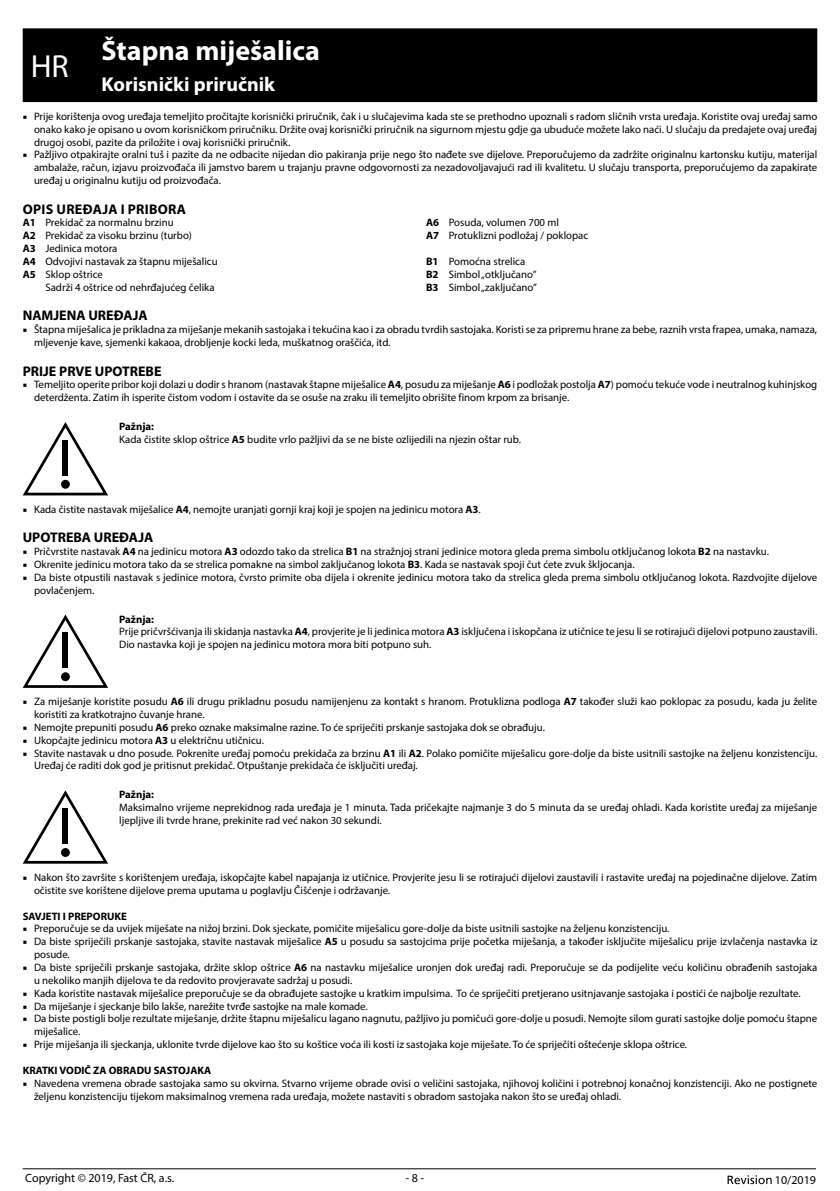
<style>
.page{position:relative;width:840px;height:1191px;background:#fff}
.page>*{position:absolute;margin:0;border:0;box-sizing:border-box;transform-origin:0 0}
.t1{font:32px "Myriad Pro";color:#fff}
.t2{font:700 28px "Myriad Pro";color:#fff}
.t3{font:700 20px "Myriad Pro";color:#fff}
.t4{font:700 14px "Myriad Pro";color:#000}
.t5{font:700 14px "Myriad Pro";letter-spacing:.02em;color:#000}
.t6{font:12px "Myriad Pro";color:#000}
.t7{font:10.8px/12.8px "Myriad Pro";color:#000}
.t8{font:700 10.8px "Myriad Pro";color:#000}
.s1{font-family:"Minion Pro"}
.s2{font-weight:700}
</style>
<div class="page">
<hr style="left:23px;top:1168px;width:792px;height:1px;background:#000">
<svg style="left:727px;top:1175px;width:44px;height:9px"></svg>
<div style="left:23px;top:28px;width:793px;height:74px;background:#000"></div>
<svg style="left:23px;top:422px;width:85px;height:73px"></svg>
<div style="left:63px;top:440px;width:5px;height:35px;background:#000"></div>
<div style="left:61px;top:480px;width:9px;height:9px;background:#000;border-radius:50%"></div>
<svg style="left:23px;top:614px;width:85px;height:73px"></svg>
<div style="left:63px;top:632px;width:5px;height:35px;background:#000"></div>
<div style="left:61px;top:672px;width:9px;height:9px;background:#000;border-radius:50%"></div>
<svg style="left:23px;top:790px;width:85px;height:73px"></svg>
<div style="left:63px;top:808px;width:5px;height:35px;background:#000"></div>
<div style="left:61px;top:848px;width:9px;height:9px;background:#000;border-radius:50%"></div>
<h2 class="t2" style="left:102px;top:32px;width:220px">Štapna miješalica</h2>
<h3 class="t3" style="left:102px;top:72px;width:175px">Korisnički priručnik</h3>
<p class="t7" style="left:34px;top:110px;width:784px;text-align:justify;text-indent:-11px"><span class="s1">■</span> Prije korištenja ovog uređaja temeljito pročitajte korisnički priručnik, čak i u slučajevima kada ste se prethodno upoznali s radom sličnih vrsta uređaja. Koristite ovaj uređaj samo onako kako je opisano u ovom korisničkom priručniku. Držite ovaj korisnički priručnik na sigurnom mjestu gdje ga ubuduće možete lako naći. U slučaju da predajete ovaj uređaj drugoj osobi, pazite da priložite i ovaj korisnički priručnik.</p>
<p class="t7" style="left:34px;top:148px;width:784px;text-align:justify;text-indent:-11px"><span class="s1">■</span> Pažljivo otpakirajte oralni tuš i pazite da ne odbacite nijedan dio pakiranja prije nego što nađete sve dijelove. Preporučujemo da zadržite originalnu kartonsku kutiju, materijal ambalaže, račun, izjavu proizvođača ili jamstvo barem u trajanju pravne odgovornosti za nezadovoljavajući rad ili kvalitetu. U slučaju transporta, preporučujemo da zapakirate uređaj u originalnu kutiju od proizvođača.</p>
<p class="t5" style="left:23px;top:200px;width:165px">OPIS UREĐAJA I PRIBORA</p>
<p class="t7" style="left:23px;top:216px;width:196px"><span class="s2">A1</span> Prekidač za normalnu brzinu<br><span class="s2">A2</span> Prekidač za visoku brzinu (turbo)<br><span class="s2">A3</span> Jedinica motora<br><span class="s2">A4</span> Odvojivi nastavak za štapnu miješalicu<br><span class="s2">A5</span> Sklop oštrice</p>
<p class="t7" style="left:45px;top:280px;width:171px">Sadrži 4 oštrice od nehrđajućeg čelika</p>
<h1 class="t1" style="left:31px;top:47px;width:40px">HR</h1>
<p class="t7" style="left:426px;top:216px;width:164px"><span class="s2">A6</span> Posuda, volumen 700 ml<br><span class="s2">A7</span> Protuklizni podložaj / poklopac</p>
<p class="t7" style="left:426px;top:255px;width:112px"><span class="s2">B1</span> Pomoćna strelica<br><span class="s2">B2</span> Simbol „otključano”<br><span class="s2">B3</span> Simbol „zaključano”</p>
<p class="t4" style="left:23px;top:306px;width:126px">NAMJENA UREĐAJA</p>
<p class="t7" style="left:34px;top:323px;width:784px;text-indent:-11px"><span class="s1">■</span> Štapna miješalica je prikladna za miješanje mekanih sastojaka i tekućina kao i za obradu tvrdih sastojaka. Koristi se za pripremu hrane za bebe, raznih vrsta frapea, umaka, namaza, mljevenje kave, sjemenki kakaoa, drobljenje kocki leda, muškatnog oraščića, itd.</p>
<p class="t4" style="left:23px;top:362px;width:140px">PRIJE PRVE UPOTREBE</p>
<p class="t7" style="left:34px;top:378px;width:784px;text-indent:-11px"><span class="s1">■</span> Temeljito operite pribor koji dolazi u dodir s hranom (nastavak štapne miješalice <span class="s2">A4</span>, posudu za miješanje <span class="s2">A6</span> i podložak postolja <span class="s2">A7</span>) pomoću tekuće vode i neutralnog kuhinjskog deterdženta. Zatim ih isperite čistom vodom i ostavite da se osuše na zraku ili temeljito obrišite finom krpom za brisanje.</p>
<p class="t7" style="left:119px;top:420px;width:403px"><span class="s2">Pažnja:<br></span>Kada čistite sklop oštrice <span class="s2">A5</span> budite vrlo pažljivi da se ne biste ozlijedili na njezin oštar rub.</p>
<p class="t7" style="left:23px;top:502px;width:459px"><span class="s1">■</span> Kada čistite nastavak miješalice <span class="s2">A4</span>, nemojte uranjati gornji kraj koji je spojen na jedinicu motora <span class="s2">A3</span>.</p>
<p class="t4" style="left:23px;top:528px;width:132px">UPOTREBA UREĐAJA</p>
<p class="t7" style="left:23px;top:545px;width:747px"><span class="s1">■</span> Pričvrstite nastavak <span class="s2">A4</span> na jedinicu motora <span class="s2">A3</span> odozdo tako da strelica <span class="s2">B1</span> na stražnjoj strani jedinice motora gleda prema simbolu otključanog lokota <span class="s2">B2</span> na nastavku.</p>
<p class="t7" style="left:23px;top:558px;width:613px"><span class="s1">■</span> Okrenite jedinicu motora tako da se strelica pomakne na simbol zaključanog lokota <span class="s2">B3</span>. Kada se nastavak spoji čut ćete zvuk škljocanja.</p>
<p class="t7" style="left:34px;top:570px;width:784px;text-indent:-11px"><span class="s1">■</span> Da biste otpustili nastavak s jedinice motora, čvrsto primite oba dijela i okrenite jedinicu motora tako da strelica gleda prema simbolu otključanog lokota. Razdvojite dijelove povlačenjem.</p>
<p class="t7" style="left:119px;top:612px;width:699px"><span class="s2">Pažnja:<br></span>Prije pričvršćivanja ili skidanja nastavka <span class="s2">A4</span>, provjerite je li jedinica motora <span class="s2">A3</span> isključena i iskopčana iz utičnice te jesu li se rotirajući dijelovi potpuno zaustavili.<br>Dio nastavka koji je spojen na jedinicu motora mora biti potpuno suh.</p>
<p class="t7" style="left:34px;top:695px;width:784px;text-indent:-11px"><span class="s1">■</span> Za miješanje koristite posudu <span class="s2">A6</span> ili drugu prikladnu posudu namijenjenu za kontakt s hranom. Protuklizna podloga <span class="s2">A7</span> također služi kao poklopac za posudu, kada ju želite koristiti za kratkotrajno čuvanje hrane.</p>
<p class="t7" style="left:23px;top:720px;width:523px"><span class="s1">■</span> Nemojte prepuniti posudu <span class="s2">A6</span> preko oznake maksimalne razine. To će spriječiti prskanje sastojaka dok se obrađuju.</p>
<p class="t7" style="left:23px;top:733px;width:243px"><span class="s1">■</span> Ukopčajte jedinicu motora <span class="s2">A3</span> u električnu utičnicu.</p>
<p class="t7" style="left:34px;top:746px;width:784px;text-indent:-11px"><span class="s1">■</span> Stavite nastavak u dno posude. Pokrenite uređaj pomoću prekidača za brzinu <span class="s2">A1</span> ili <span class="s2">A2</span>. Polako pomičite miješalicu gore-dolje da biste usitnili sastojke na željenu konzistenciju.<br>Uređaj će raditi dok god je pritisnut prekidač. Otpuštanje prekidača će isključiti uređaj.</p>
<p class="t8" style="left:119px;top:787px;width:36px">Pažnja:</p>
<p class="t7" style="left:119px;top:801px;width:699px">Maksimalno vrijeme neprekidnog rada uređaja je 1 minuta. Tada pričekajte najmanje 3 do 5 minuta da se uređaj ohladi. Kada koristite uređaj za miješanje ljepljive ili tvrde hrane, prekinite rad već nakon 30 sekundi.</p>
<p class="t7" style="left:34px;top:870px;width:784px;text-indent:-11px"><span class="s1">■</span> Nakon što završite s korištenjem uređaja, iskopčajte kabel napajanja iz utičnice. Provjerite jesu li se rotirajući dijelovi zaustavili i rastavite uređaj na pojedinačne dijelove. Zatim očistite sve korištene dijelove prema uputama u poglavlju Čišćenje i održavanje.</p>
<p class="t8" style="left:23px;top:908px;width:106px">SAVJETI I PREPORUKE</p>
<p class="t7" style="left:23px;top:922px;width:648px"><span class="s1">■</span> Preporučuje se da uvijek miješate na nižoj brzini. Dok sjeckate, pomičite miješalicu gore-dolje da biste usitnili sastojke na željenu konzistenciju.</p>
<p class="t7" style="left:34px;top:935px;width:784px;text-indent:-11px"><span class="s1">■</span> Da biste spriječili prskanje sastojaka, stavite nastavak miješalice <span class="s2">A5</span> u posudu sa sastojcima prije početka miješanja, a također isključite miješalicu prije izvlačenja nastavka iz posude.</p>
<p class="t7" style="left:34px;top:960px;width:784px;text-indent:-11px"><span class="s1">■</span> Da biste spriječili prskanje sastojaka, držite sklop oštrice <span class="s2">A6</span> na nastavku miješalice uronjen dok uređaj radi. Preporučuje se da podijelite veću količinu obrađenih sastojaka u nekoliko manjih dijelova te da redovito provjeravate sadržaj u posudi.</p>
<p class="t7" style="left:23px;top:986px;width:779px"><span class="s1">■</span> Kada koristite nastavak miješalice preporučuje se da obrađujete sastojke u kratkim impulsima. To će spriječiti pretjerano usitnjavanje sastojaka i postići će najbolje rezultate.</p>
<p class="t7" style="left:23px;top:999px;width:346px"><span class="s1">■</span> Da miješanje i sjeckanje bilo lakše, narežite tvrđe sastojke na male komade.</p>
<p class="t7" style="left:34px;top:1012px;width:784px;text-indent:-11px"><span class="s1">■</span> Da biste postigli bolje rezultate miješanje, držite štapnu miješalicu lagano nagnutu, pažljivo ju pomičući gore-dolje u posudi. Nemojte silom gurati sastojke dolje pomoću štapne miješalice.</p>
<p class="t7" style="left:23px;top:1037px;width:665px"><span class="s1">■</span> Prije miješanja ili sjeckanja, uklonite tvrde dijelove kao što su koštice voća ili kosti iz sastojaka koje miješate. To će spriječiti oštećenje sklopa oštrice.</p>
<p class="t8" style="left:23px;top:1063px;width:190px">KRATKI VODIČ ZA OBRADU SASTOJAKA</p>
<p class="t7" style="left:34px;top:1076px;width:784px;text-indent:-11px"><span class="s1">■</span> Navedena vremena obrade sastojaka samo su okvirna. Stvarno vrijeme obrade ovisi o veličini sastojaka, njihovoj količini i potrebnoj konačnoj konzistenciji. Ako ne postignete željenu konzistenciju tijekom maksimalnog vremena rada uređaja, možete nastaviti s obradom sastojaka nakon što se uređaj ohladi.</p>
<p class="t6" style="left:25px;top:1170px;width:150px">Copyright © 2019, Fast ČR, a.s.</p>
<p class="t6" style="left:405px;top:1170px;width:20px">- 8 -</p>
<p class="t6" style="left:774px;top:1172px;width:43px">10/2019</p>
</div>
